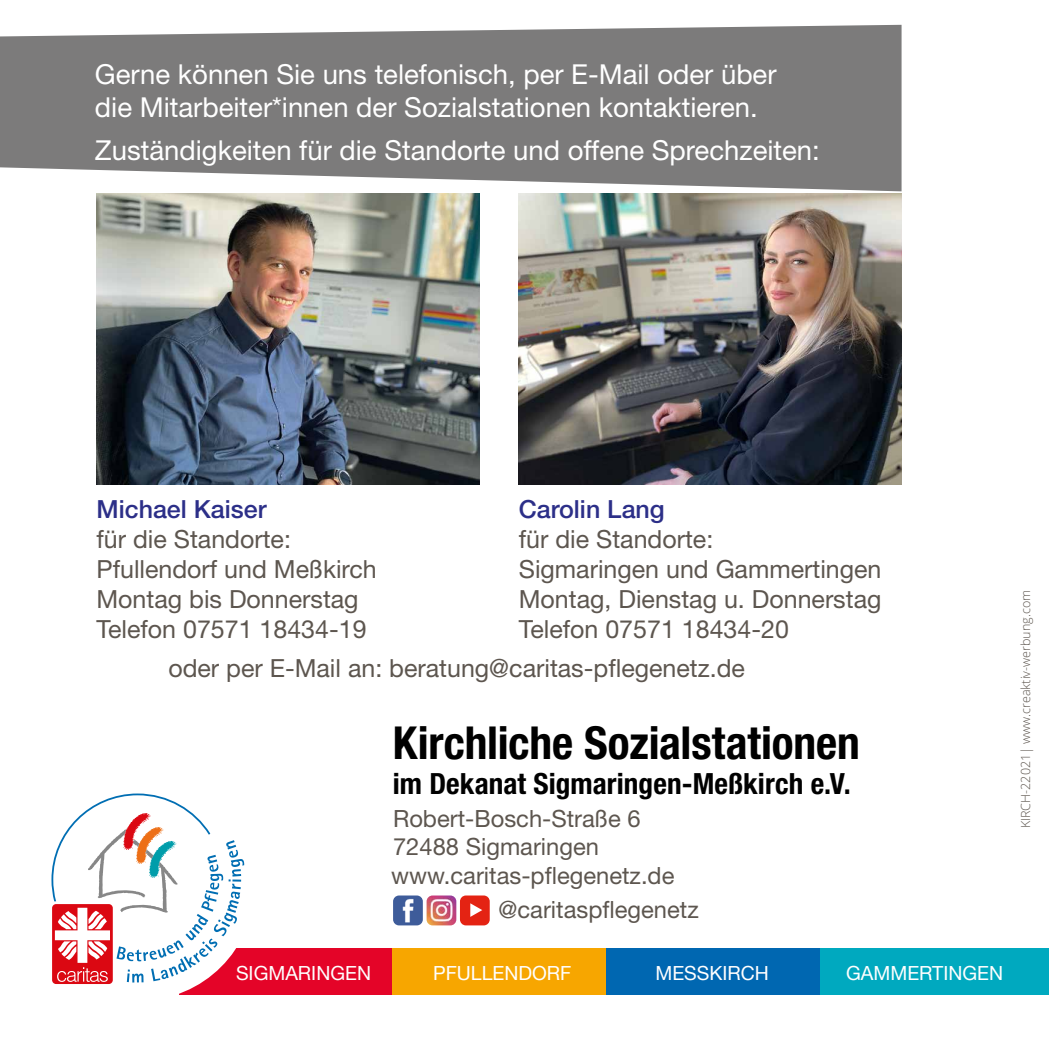
<style>
.page{position:relative;width:1049px;height:1049px;background:#fff}
.page>*{position:absolute;margin:0;border:0;box-sizing:border-box;transform-origin:0 0}
.t1{font:700 condensed 45.5px "Helvetica Neue";letter-spacing:-.005em;color:#000}
.t2{font:700 condensed 29.25px "Helvetica Neue";letter-spacing:.005em;color:#000}
.t3{font:27.5px/33px "Helvetica Neue";color:#fff}
.t4{font:25px/30px "Helvetica Neue";color:#5d564f}
.t5{font:500 25px "Helvetica Neue";color:#2c2f88}
.t6{font:23.75px/28.5px "Helvetica Neue";color:#5d564f}
.t7{font:19.5px "Helvetica Neue";color:#fff}
.t8{font:300 12.5px "Open Sans";color:#5d564f}
</style>
<div class="page">
<svg style="left:0;top:25px;width:901px;height:166px;background:#898888"></svg>
<div style="left:179px;top:948px;width:214px;height:47px;background:#e40428"></div>
<div style="left:393px;top:948px;width:213px;height:47px;background:#f7a600"></div>
<div style="left:606px;top:948px;width:214px;height:47px;background:#0067b1"></div>
<div style="left:820px;top:948px;width:229px;height:47px;background:#00a9bf"></div>
<div style="left:25px;top:771px;width:230px;height:229px;background:#fff;border-radius:50%"></div>
<svg style="left:51px;top:793px;width:193px;height:191px"></svg>
<img style="left:519px;top:194px;width:382px;height:290px">
<img style="left:96px;top:194px;width:383px;height:290px">
<img style="left:427px;top:895px;width:29px;height:30px">
<svg style="left:460px;top:895px;width:30px;height:30px"></svg>
<img style="left:393px;top:895px;width:30px;height:30px">
<p class="t3" style="left:95px;top:58px;width:683px">Gerne können Sie uns telefonisch, per E-Mail oder über die Mitarbeiter*innen der Sozialstationen kontaktieren.</p>
<p class="t3" style="left:95px;top:133px;width:726px">Zuständigkeiten für die Standorte und offene Sprechzeiten:</p>
<p class="t5" style="left:97px;top:494px;width:171px">Michael Kaiser</p>
<p class="t4" style="left:97px;top:523px;width:282px">für die Standorte:<br>Pfullendorf und Meßkirch<br>Montag bis Donnerstag<br>Telefon 07571 18434-19</p>
<p class="t5" style="left:519px;top:494px;width:147px">Carolin Lang</p>
<p class="t4" style="left:519px;top:523px;width:364px">für die Standorte:<br>Sigmaringen und Gammertingen<br>Montag, Dienstag u. Donnerstag<br>Telefon 07571 18434-20</p>
<p class="t4" style="left:168px;top:653px;width:578px">oder per E-Mail an: beratung@caritas-pflegenetz.de</p>
<h1 class="t1" style="left:393px;top:715px;width:469px">Kirchliche Sozialstationen</h1>
<p class="t2" style="left:393px;top:765px;width:459px">im Dekanat Sigmaringen-Meßkirch e.V.</p>
<p class="t6" style="left:393px;top:803px;width:249px">Robert-Bosch-Straße 6<br>72488 Sigmaringen</p>
<p class="t6" style="left:391px;top:861px;width:285px">www.caritas-pflegenetz.de</p>
<p class="t6" style="left:498px;top:895px;width:202px">@caritaspflegenetz</p>
<p class="t7" style="left:236px;top:959px;width:136px">SIGMARINGEN</p>
<p class="t7" style="left:433px;top:959px;width:140px">PFULLENDORF</p>
<p class="t7" style="left:655px;top:959px;width:115px">MESSKIRCH</p>
<p class="t7" style="left:846px;top:959px;width:158px">GAMMERTINGEN</p>
<p class="t8" style="left:1017px;top:828px;width:240px;rotate:-90deg">KIRCH-22021| www.creaktiv-werbung.com</p>
</div>
